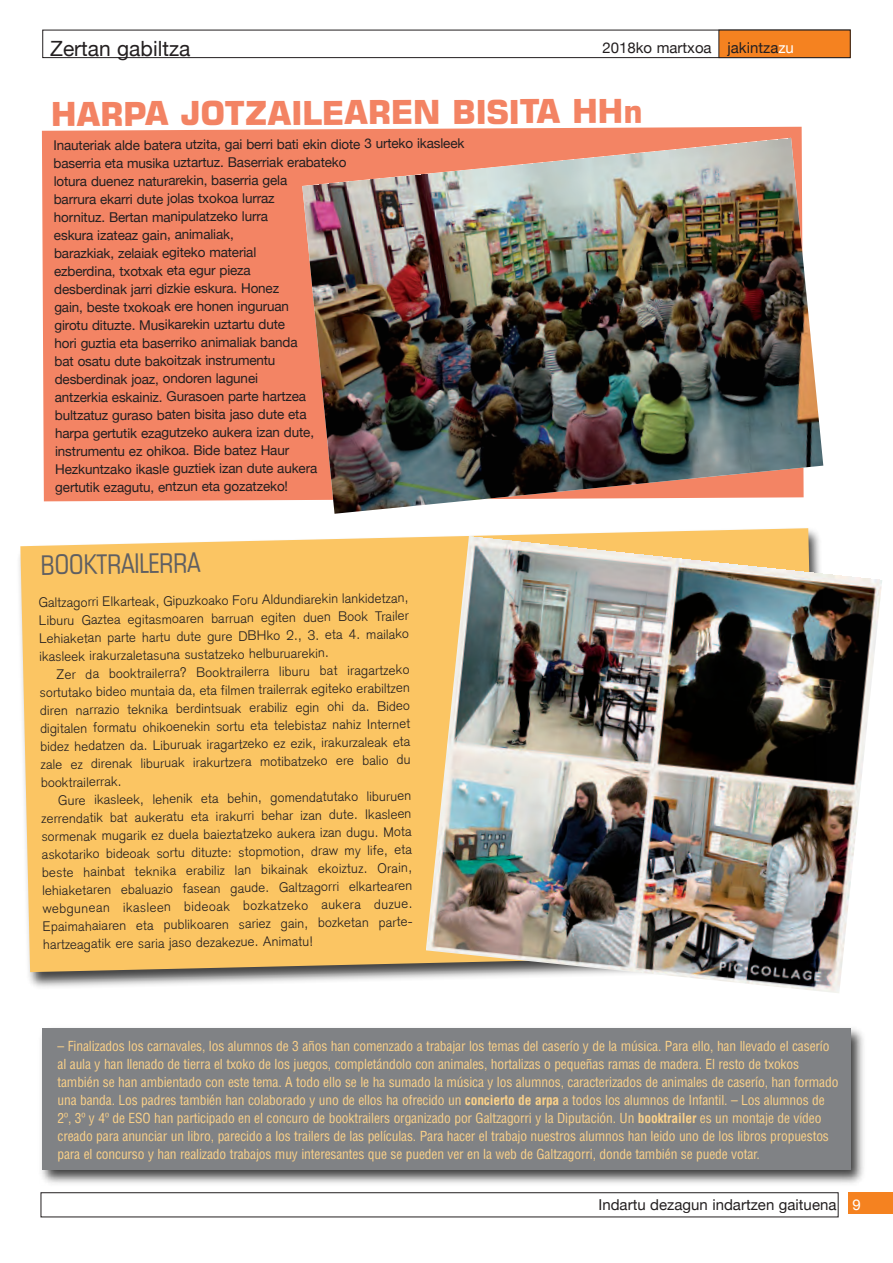
<style>
.page{position:relative;width:893px;height:1263px;background:#fff}
.page>*{position:absolute;margin:0;border:0;box-sizing:border-box;transform-origin:0 0}
.t1{font:700 33px "Square 721 BT";letter-spacing:-.025em;color:#f38363}
.t2{font:condensed 27px "Square 721 BT";color:#5f5f62}
.t3{font:21px "Helvetica Neue";color:#231f20}
.t4{font:15px "Helvetica Neue";color:#231f20}
.t5{font:300 13.5px/18px "Akzidenz Grotesk";color:#231f20;text-align:justify}
.t6{font:condensed 13.5px/18px "Helvetica";letter-spacing:-.01em;color:#fbd188}
.t7{font:13.5px/18px "Helvetica Neue";letter-spacing:-.015em;color:#231f20}
.s1{color:#fff}
.s2{font-weight:700}
</style>
<div class="page">
<div style="left:43px;top:30px;width:807px;height:28px;border:1px solid #231f20"></div>
<div style="left:719px;top:30px;width:131px;height:28px;background:#f58220"></div>
<div style="left:719px;top:30px;width:131px;height:28px;border:1px solid #231f20"></div>
<div style="left:849px;top:1192px;width:44px;height:22px;background:#f58220"></div>
<div style="left:41px;top:1192px;width:797px;height:25px;border:1px solid #231f20"></div>
<img style="left:19px;top:557px;width:407px;height:430px">
<div style="left:20px;top:528px;width:798px;height:444px;background:#fbc563"></div>
<div style="left:42px;top:127px;width:760px;height:374px;background:#f38464"></div>
<img style="left:426px;top:536px;width:456px;height:457px">
<img style="left:302px;top:138px;width:521px;height:376px">
<img style="left:41px;top:1028px;width:823px;height:156px">
<div style="left:43px;top:1028px;width:808px;height:142px;background:#808285"></div>
<h3 class="t3" style="left:50px;top:36px;width:142px">Zertan gabiltza</h3>
<p class="t4" style="left:602px;top:39px;width:193px">2018ko martxoa jakintza<span class="s1">zu</span></p>
<h1 class="t1" style="left:51px;top:100px;width:594px">HARPA JOTZAILEAREN BISITA HHn</h1>
<p class="t7" style="left:53px;top:135px;width:412px">Inauteriak alde batera utzita, gai berri bati ekin diote 3 urteko ikasleek baserria eta musika uztartuz. Baserriak erabateko<br>lotura duenez naturarekin, baserria gela<br>barrura ekarri dute jolas txokoa lurraz<br>hornituz. Bertan manipulatzeko lurra<br>eskura izateaz gain, animaliak,<br>barazkiak, zelaiak egiteko material<br>ezberdina, txotxak eta egur pieza<br>desberdinak jarri dizkie eskura. Honez<br>gain, beste txokoak ere honen inguruan<br>girotu dituzte. Musikarekin uztartu dute<br>hori guztia eta baserriko animaliak banda<br>bat osatu dute bakoitzak instrumentu<br>desberdinak joaz, ondoren lagunei<br>antzerkia eskainiz. Gurasoen parte hartzea<br>bultzatuz guraso baten bisita jaso dute eta<br>harpa gertutik ezagutzeko aukera izan dute,<br>instrumentu ez ohikoa. Bide batez Haur<br>Hezkuntzako ikasle guztiek izan dute aukera<br>gertutik ezagutu, entzun eta gozatzeko!</p>
<h2 class="t2" style="left:41px;top:555px;width:161px;rotate:-1deg">BOOKTRAILERRA</h2>
<p class="t5" style="left:38px;top:594px;width:372px;rotate:-1deg">Galtzagorri Elkarteak, Gipuzkoako Foru Aldundiarekin lankidetzan, Liburu Gaztea egitasmoaren barruan egiten duen Book Trailer Lehiaketan parte hartu dute gure DBHko 2., 3. eta 4. mailako ikasleek irakurzaletasuna sustatzeko helburuarekin.</p>
<p class="t5" style="left:39px;top:666px;width:372px;text-indent:17px;rotate:-1deg">Zer da booktrailerra? Booktrailerra liburu bat iragartzeko sortutako bideo muntaia da, eta filmen trailerrak egiteko erabiltzen diren narrazio teknika berdintsuak erabiliz egin ohi da. Bideo digitalen formatu ohikoenekin sortu eta telebistaz nahiz Internet bidez hedatzen da. Liburuak iragartzeko ez ezik, irakurzaleak eta zale ez direnak liburuak irakurtzera motibatzeko ere balio du booktrailerrak.</p>
<p class="t5" style="left:40px;top:792px;width:373px;text-align:left;text-indent:18px;rotate:-1deg">Gure ikasleek, lehenik eta behin, gomendatutako liburuen zerrendatik bat aukeratu eta irakurri behar izan dute. Ikasleen sormenak mugarik ez duela baieztatzeko aukera izan dugu. Mota askotariko bideoak sortu dituzte: stopmotion, draw my life, eta beste hainbat teknika erabiliz lan bikainak ekoiztuz. Orain, lehiaketaren ebaluazio fasean gaude. Galtzagorri elkartearen webgunean ikasleen bideoak bozkatzeko aukera duzue.<br>Epaimahaiaren eta publikoaren sariez gain, bozketan parte&shy;hartzeagatik ere saria jaso dezakezue. Animatu!</p>
<p class="t6" style="left:57px;top:1037px;width:782px">– Finalizados los carnavales, los alumnos de 3 años han comenzado a trabajar los temas del caserío y de la música. Para ello, han llevado el caserío al aula y han llenado de tierra el txoko de los juegos, completándolo con animales, hortalizas o pequeñas ramas de madera. El resto de txokos también se han ambientado con este tema. A todo ello se le ha sumado la música y los alumnos, caracterizados de animales de caserío, han formado una banda. Los padres también han colaborado y uno de ellos ha ofrecido un <span class="s2">concierto de arpa</span> a todos los alumnos de Infantil. – Los alumnos de 2º, 3º y 4º de ESO han participado en el concuro de booktrailers organizado por Galtzagorri y la Diputación. Un <span class="s2">booktrailer</span> es un montaje de vídeo creado para anunciar un libro, parecido a los trailers de las películas. Para hacer el trabajo nuestros alumnos han leido uno de los libros propuestos para el concurso y han realizado trabajos muy interesantes que se pueden ver en la web de Galtzagorri, donde también se puede votar.</p>
<p class="t4" style="left:598px;top:1196px;width:264px">Indartu dezagun indartzen gaituena <span class="s1">9</span></p>
</div>
